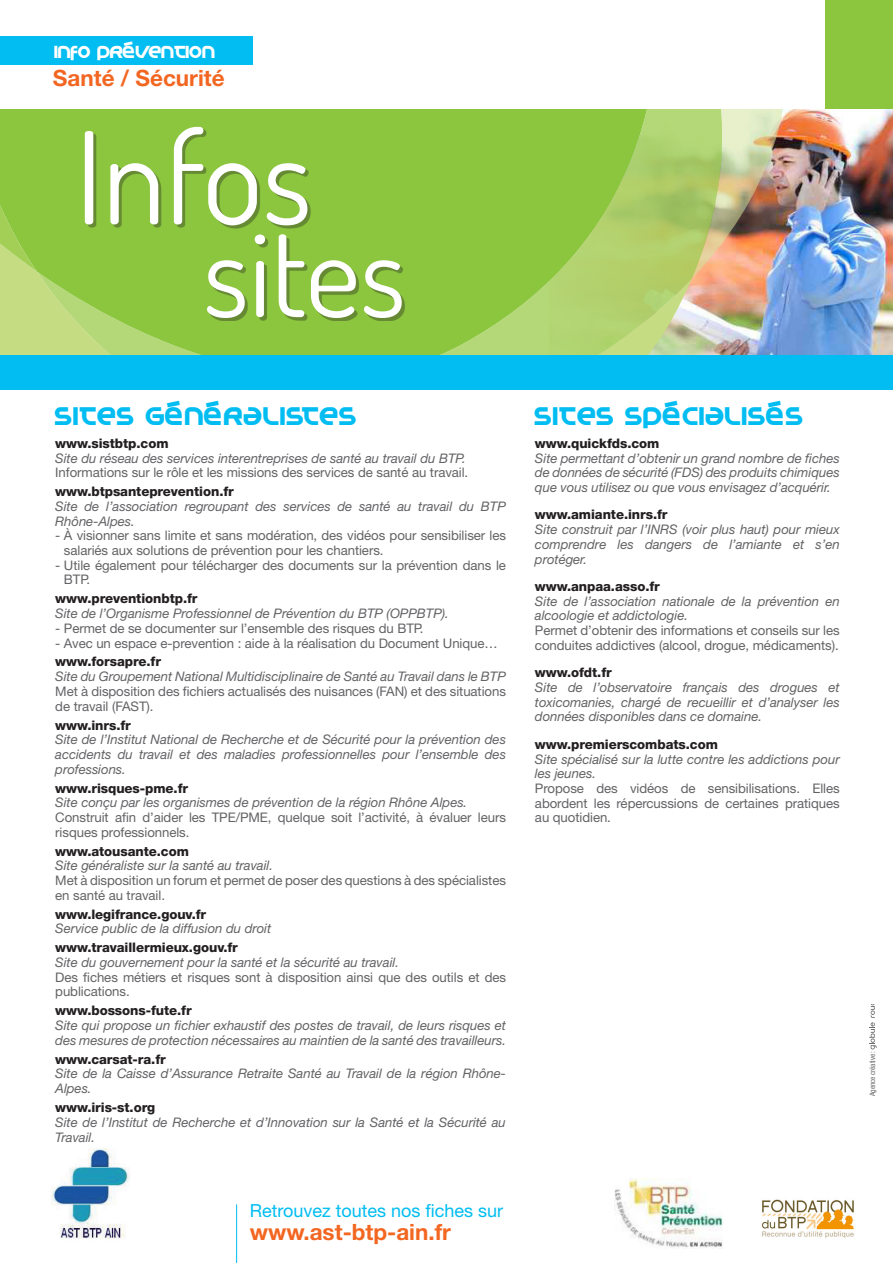
<style>
.page{position:relative;width:893px;height:1263px;background:#fff}
.page>*{position:absolute;margin:0;border:0;box-sizing:border-box;transform-origin:0 0}
.t1{font:127.95px "Dosis";letter-spacing:-.005em;color:#fff}
.t2{font:118.8px "Dosis";color:#fff}
.t3{font:34.5px "Planet Megapolis";letter-spacing:.025em;color:#01bdf2}
.t4{font:23.55px "Planet Megapolis";color:#fff}
.t5{font:700 22.5px "Helvetica Neue LT Std";color:#f36621}
.t6{font:18px "Helvetica Neue LT Std";color:#01bdf2}
.t7{font:italic 13.2px/14.7px "Helvetica Neue LT Std";letter-spacing:-.005em;color:#636366}
.t8{font:13.2px/14.7px "Helvetica Neue LT Std";letter-spacing:-.005em;color:#636366}
.t9{font:800 13.2px "Helvetica Neue LT Std";letter-spacing:-.005em;color:#231f20}
.t10{font:condensed 7.5px "Helvetica Neue LT Std";letter-spacing:-.02em;color:#6c6d70}
</style>
<div class="page">
<svg style="left:869px;top:1004px;width:8px;height:45px"></svg>
<img style="left:761px;top:1199px;width:93px;height:39px">
<img style="left:614px;top:1178px;width:109px;height:70px">
<img style="left:739px;top:109px;width:154px;height:247px">
<img style="left:739px;top:109px;width:66px;height:170px">
<img style="left:679px;top:109px;width:60px;height:247px">
<svg style="left:0;top:109px;width:679px;height:247px;background:#98ca51"></svg>
<div style="left:0;top:36px;width:253px;height:29px;background:#01bdf2"></div>
<div style="left:88px;top:130px;width:317px;height:191px;background:#231f20;opacity:.36"></div>
<div style="left:825px;top:0;width:68px;height:109px;background:#8bc63e"></div>
<div style="left:0;top:356px;width:893px;height:34px;background:#01bdf2"></div>
<hr style="left:236px;top:1204px;width:1px;height:59px;background:#01bdf2">
<img style="left:51px;top:1149px;width:79px;height:90px">
<p class="t4" style="left:54px;top:35px;width:162px">info prévention</p>
<p class="t5" style="left:53px;top:64px;width:173px">Santé / Sécurité</p>
<p class="t1" style="left:75px;top:94px;width:238px">Infos</p>
<p class="t2" style="left:203px;top:196px;width:204px">sites</p>
<p class="t3" style="left:55px;top:391px;width:303px">Sites généralistes</p>
<p class="t9" style="left:55px;top:435px;width:115px">www.sistbtp.com</p>
<p class="t7" style="left:55px;top:450px;width:412px">Site du réseau des services interentreprises de santé au travail du BTP.</p>
<p class="t8" style="left:55px;top:465px;width:415px">Informations sur le rôle et les missions des services de santé au travail.</p>
<p class="t9" style="left:55px;top:484px;width:180px">www.btpsanteprevention.fr</p>
<p class="t7" style="left:55px;top:499px;width:452px">Site de l’association regroupant des services de santé au travail du BTP<br>Rhône-Alpes.</p>
<p class="t8" style="left:64px;top:528px;width:444px;text-indent:-9px">- À visionner sans limite et sans modération, des vidéos pour sensibiliser les salariés aux solutions de prévention pour les chantiers.</p>
<p class="t8" style="left:64px;top:557px;width:444px;text-indent:-9px">- Utile également pour télécharger des documents sur la prévention dans le<br>BTP.</p>
<p class="t9" style="left:55px;top:591px;width:144px">www.preventionbtp.fr</p>
<p class="t7" style="left:55px;top:606px;width:395px">Site de l’Organisme Professionnel de Prévention du BTP (OPPBTP).</p>
<p class="t8" style="left:55px;top:621px;width:370px">- Permet de se documenter sur l’ensemble des risques du BTP.</p>
<p class="t8" style="left:55px;top:635px;width:444px">- Avec un espace e-prevention : aide à la réalisation du Document Unique…</p>
<p class="t9" style="left:55px;top:654px;width:107px">www.forsapre.fr</p>
<p class="t7" style="left:55px;top:669px;width:452px">Site du Groupement National Multidisciplinaire de Santé au Travail dans le BTP</p>
<p class="t8" style="left:55px;top:684px;width:452px">Met à disposition des fichiers actualisés des nuisances (FAN) et des situations de travail (FAST).</p>
<p class="t9" style="left:55px;top:717px;width:77px">www.inrs.fr</p>
<p class="t7" style="left:55px;top:732px;width:452px;text-align:justify">Site de l’Institut National de Recherche et de Sécurité pour la prévention des accidents du travail et des maladies professionnelles pour l’ensemble des professions.</p>
<p class="t9" style="left:55px;top:780px;width:134px">www.risques-pme.fr</p>
<p class="t7" style="left:55px;top:795px;width:414px">Site conçu par les organismes de prévention de la région Rhône Alpes.</p>
<p class="t8" style="left:55px;top:810px;width:452px">Construit afin d’aider les TPE/PME, quelque soit l’activité, à évaluer leurs risques professionnels.</p>
<p class="t9" style="left:55px;top:843px;width:135px">www.atousante.com</p>
<p class="t7" style="left:55px;top:858px;width:219px">Site généraliste sur la santé au travail.</p>
<p class="t8" style="left:55px;top:873px;width:452px">Met à disposition un forum et permet de poser des questions à des spécialistes en santé au travail.</p>
<p class="t9" style="left:55px;top:906px;width:152px">www.legifrance.gouv.fr</p>
<p class="t7" style="left:55px;top:921px;width:218px">Service public de la diffusion du droit</p>
<p class="t9" style="left:55px;top:940px;width:184px">www.travaillermieux.gouv.fr</p>
<p class="t7" style="left:55px;top:955px;width:345px">Site du gouvernement pour la santé et la sécurité au travail.</p>
<p class="t8" style="left:55px;top:969px;width:452px">Des fiches métiers et risques sont à disposition ainsi que des outils et des publications.</p>
<p class="t9" style="left:55px;top:1003px;width:138px">www.bossons-fute.fr</p>
<p class="t7" style="left:55px;top:1018px;width:452px">Site qui propose un fichier exhaustif des postes de travail, de leurs risques et des mesures de protection nécessaires au maintien de la santé des travailleurs.</p>
<p class="t9" style="left:55px;top:1051px;width:112px">www.carsat-ra.fr</p>
<p class="t7" style="left:55px;top:1066px;width:452px">Site de la Caisse d’Assurance Retraite Santé au Travail de la région Rhône-<br>Alpes.</p>
<p class="t9" style="left:55px;top:1099px;width:101px">www.iris-st.org</p>
<p class="t7" style="left:55px;top:1114px;width:452px">Site de l’Institut de Recherche et d’Innovation sur la Santé et la Sécurité au<br>Travail.</p>
<p class="t6" style="left:250px;top:1200px;width:255px">Retrouvez toutes nos fiches sur</p>
<p class="t5" style="left:250px;top:1218px;width:203px">www.ast-btp-ain.fr</p>
<p class="t3" style="left:535px;top:391px;width:270px">Sites spécialisés</p>
<p class="t9" style="left:535px;top:435px;width:126px">www.quickfds.com</p>
<p class="t7" style="left:535px;top:450px;width:306px;text-align:justify">Site permettant d’obtenir un grand nombre de fiches de données de sécurité (FDS) des produits chimiques que vous utilisez ou que vous envisagez d’acquérir.</p>
<p class="t9" style="left:535px;top:507px;width:134px">www.amiante.inrs.fr</p>
<p class="t7" style="left:535px;top:522px;width:306px;text-align:justify">Site construit par l’INRS (voir plus haut) pour mieux comprendre les dangers de l’amiante et s’en protéger.</p>
<p class="t9" style="left:535px;top:578px;width:126px">www.anpaa.asso.fr</p>
<p class="t7" style="left:535px;top:593px;width:306px">Site de l’association nationale de la prévention en alcoologie et addictologie.</p>
<p class="t8" style="left:535px;top:623px;width:306px">Permet d’obtenir des informations et conseils sur les conduites addictives (alcool, drogue, médicaments).</p>
<p class="t9" style="left:535px;top:665px;width:78px">www.ofdt.fr</p>
<p class="t7" style="left:535px;top:680px;width:306px;text-align:justify">Site de l’observatoire français des drogues et toxicomanies, chargé de recueillir et d’analyser les données disponibles dans ce domaine.</p>
<p class="t9" style="left:535px;top:736px;width:184px">www.premierscombats.com</p>
<p class="t7" style="left:535px;top:751px;width:306px">Site spécialisé sur la lutte contre les addictions pour les jeunes.</p>
<p class="t8" style="left:535px;top:781px;width:306px;text-align:justify">Propose des vidéos de sensibilisations. Elles abordent les répercussions de certaines pratiques au quotidien.</p>
<p class="t10" style="left:868px;top:1096px;width:47px;rotate:-90deg">Agence créative :</p>
</div>
